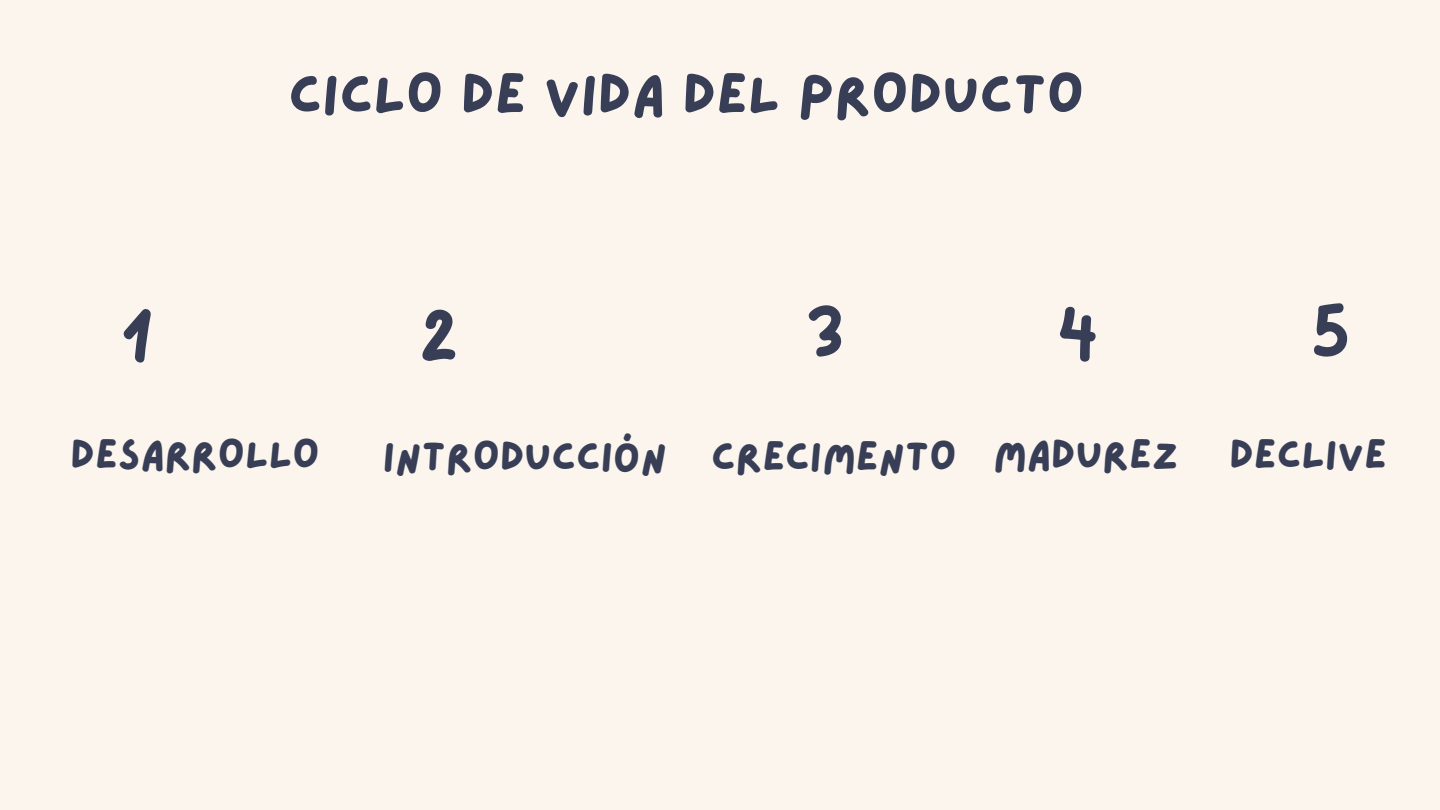
<style>
.page{position:relative;width:1440px;height:810px;background:#fbf5ee}
.page>*{position:absolute;margin:0;border:0;box-sizing:border-box;transform-origin:0 0}
.t1{font:64px "Lazydog";color:#373e56}
.t2{font:57.8px "Lazydog";color:#373e56}
.t3{font:42px "Lazydog";color:#373e56}
</style>
<div class="page">
<h2 class="t2" style="left:288px;top:67px;width:797px">CICLO DE VIDA DEL PRODUCTO</h2>
<h1 class="t1" style="left:121px;top:307px;width:35px">1</h1>
<h1 class="t1" style="left:419px;top:307px;width:41px">2</h1>
<p class="t3" style="left:70px;top:434px;width:251px">DESARROLLO</p>
<p class="t3" style="left:383px;top:436px;width:286px">INTRODUCCIÓN</p>
<h1 class="t1" style="left:806px;top:303px;width:40px">3</h1>
<p class="t3" style="left:711px;top:436px;width:247px">CRECIMENTO</p>
<h1 class="t1" style="left:1057px;top:307px;width:44px">4</h1>
<h1 class="t1" style="left:1311px;top:303px;width:41px">5</h1>
<p class="t3" style="left:993px;top:434px;width:395px">MADUREZ DECLIVE</p>
</div>
